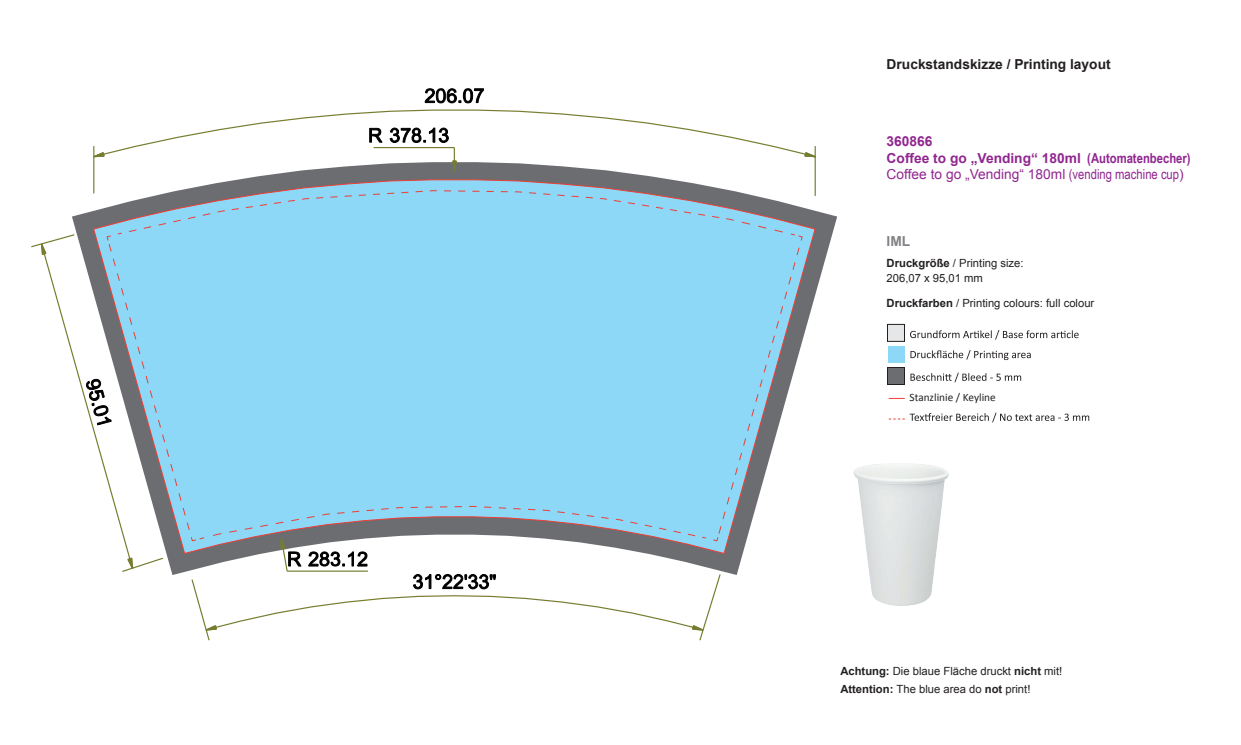
<style>
.page{position:relative;width:1241px;height:745px;background:#fff}
.page>*{position:absolute;margin:0;border:0;box-sizing:border-box;transform-origin:0 0}
.t1{font:700 13.75px/16.5px "Arial";color:#90268f}
.t2{font:700 13.75px "Arial";color:#231f20}
.t3{font:700 13.75px "Arial";color:#808285}
.t4{font:11.25px/15px "Arial";color:#231f20}
.t5{font:11.25px "Calibri";color:#231f20}
.s1{font-family:"Arial Narrow"}
.s2{font-weight:400}
.s3{font-family:"Arial Narrow";font-weight:400}
.s4{font-weight:700}
</style>
<div class="page">
<svg style="left:93px;top:109px;width:723px;height:70px"></svg>
<svg style="left:424px;top:88px;width:60px;height:15px"></svg>
<svg style="left:93px;top:179px;width:723px;height:159px"></svg>
<svg style="left:40px;top:190px;width:763px;height:451px"></svg>
<img style="left:853px;top:463px;width:96px;height:143px">
<div style="left:887px;top:324px;width:17px;height:17px;background:#e6e7e9"></div>
<div style="left:887px;top:324px;width:17px;height:17px;border:1px solid #231f20"></div>
<div style="left:887px;top:367px;width:17px;height:17px;background:#6c6d70"></div>
<div style="left:887px;top:367px;width:17px;height:17px;border:1px solid #231f20"></div>
<div style="left:887px;top:345px;width:17px;height:17px;background:#8dd7f7"></div>
<svg style="left:910px;top:330px;width:168px;height:9px"></svg>
<svg style="left:910px;top:350px;width:120px;height:10px"></svg>
<svg style="left:910px;top:372px;width:110px;height:10px"></svg>
<svg style="left:888px;top:398px;width:16px;height:1px"></svg>
<svg style="left:888px;top:412px;width:201px;height:10px"></svg>
<p class="t2" style="left:886px;top:55px;width:225px">Druckstandskizze / Printing layout</p>
<p class="t1" style="left:886px;top:133px;width:305px">360866<br>Coffee to go „Vending“ 180ml <span class="s1">(Automatenbecher)<br></span><span class="s2">Coffee to go „Vending“ 180ml</span> <span class="s3">(vending machine cup</span><span class="s2">)</span></p>
<p class="t3" style="left:886px;top:232px;width:25px">IML</p>
<p class="t4" style="left:886px;top:256px;width:138px"><span class="s4">Druckgröße</span> / Printing size:<br>206,07 x 95,01 mm</p>
<p class="t4" style="left:886px;top:296px;width:209px"><span class="s4">Druckfarben</span> / Printing colours: full colour</p>
<p class="t5" style="left:909px;top:390px;width:88px">Stanzlinie / Keyline</p>
<p class="t4" style="left:840px;top:662px;width:223px;line-height:17.9px"><span class="s4">Achtung:</span> Die blaue Fläche druckt <span class="s4">nicht</span> mit!<br><span class="s4">Attention:</span> The blue area do <span class="s4">not</span> print!</p>
</div>
